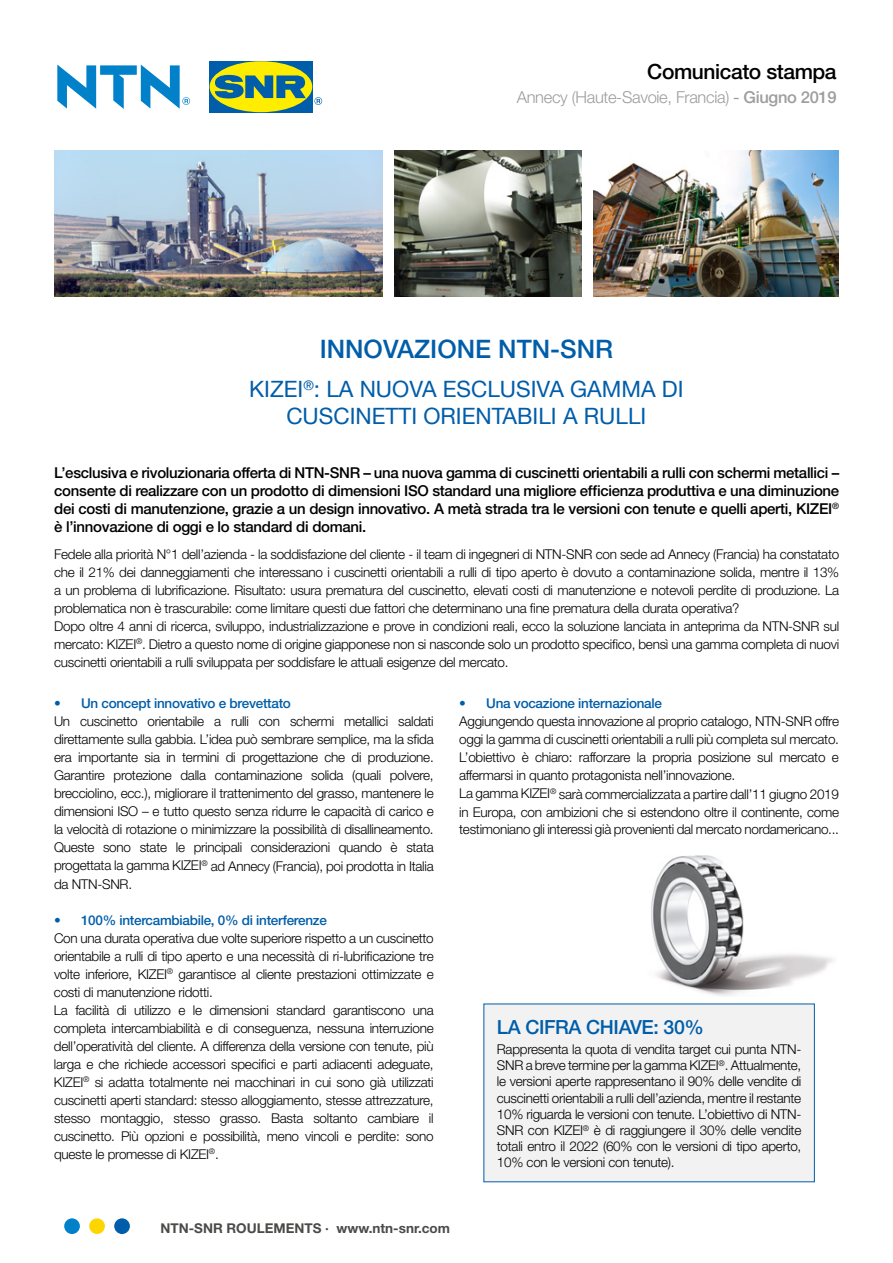
<style>
.page{position:relative;width:893px;height:1263px;background:#fff}
.page>*{position:absolute;margin:0;border:0;box-sizing:border-box;transform-origin:0 0}
.t1{font:500 25.5px "Helvetica Neue";color:#005da9}
.t2{font:22.5px/27px "Helvetica Neue";color:#005da9;text-align:center}
.t3{font:500 21px "Helvetica Neue";letter-spacing:-.02em;color:#000}
.t4{font:500 19.5px "Helvetica Neue";letter-spacing:-.02em;color:#005da9}
.t5{font:300 16.5px "Helvetica Neue";letter-spacing:-.02em;color:#9d9d9c}
.t6{font:500 15px/18px "Helvetica Neue";letter-spacing:-.02em;color:#000;text-align:justify}
.t7{font:300 13.5px/18px "Helvetica Neue";letter-spacing:-.02em;color:#000}
.t8{font:500 13.5px "Helvetica Neue";letter-spacing:-.02em;color:#005da9}
.t9{font:700 13.5px "Helvetica Neue";color:#4a4a49}
.s1{font-weight:400}
.s2{font-weight:500}
</style>
<div class="page">
<img style="left:593px;top:151px;width:246px;height:145px">
<img style="left:394px;top:151px;width:188px;height:145px">
<img style="left:54px;top:151px;width:329px;height:145px">
<svg style="left:57px;top:65px;width:133px;height:44px"></svg>
<div style="left:209px;top:61px;width:104px;height:52px;background:#005da9"></div>
<div style="left:210px;top:61px;width:102px;height:51px;background:#ffed00;border-radius:50%"></div>
<svg style="left:215px;top:75px;width:91px;height:23px"></svg>
<svg style="left:314px;top:97px;width:8px;height:8px"></svg>
<div style="left:64px;top:1218px;width:16px;height:16px;background:#0081c9;border-radius:50%"></div>
<div style="left:89px;top:1218px;width:16px;height:16px;background:#ffd500;border-radius:50%"></div>
<div style="left:114px;top:1218px;width:16px;height:16px;background:#005da9;border-radius:50%"></div>
<img style="left:651px;top:855px;width:182px;height:141px">
<div style="left:483px;top:1003px;width:332px;height:179px;background:#f2f2f2"></div>
<h3 class="t3" style="left:647px;top:59px;width:191px">Comunicato stampa</h3>
<p class="t5" style="left:517px;top:87px;width:321px">Annecy (Haute-Savoie, Francia) <span class="s1">-</span> <span class="s2">Giugno 2019</span></p>
<h1 class="t1" style="left:320px;top:333px;width:295px">INNOVAZIONE NTN-SNR</h1>
<h2 class="t2" style="left:249px;top:377px;width:436px">KIZEI<sup>®</sup>: LA NUOVA ESCLUSIVA GAMMA DI<br>CUSCINETTI ORIENTABILI A RULLI</h2>
<p class="t6" style="left:54px;top:464px;width:786px">L’esclusiva e rivoluzionaria offerta di NTN-SNR – una nuova gamma di cuscinetti orientabili a rulli con schermi metallici – consente di realizzare con un prodotto di dimensioni ISO standard una migliore efficienza produttiva e una diminuzione dei costi di manutenzione, grazie a un design innovativo. A metà strada tra le versioni con tenute e quelli aperti, KIZEI<sup>® </sup>è l’innovazione di oggi e lo standard di domani.</p>
<p class="t7" style="left:54px;top:545px;width:787px">Fedele alla priorità N°1 dell’azienda - la soddisfazione del cliente - il team di ingegneri di NTN-SNR con sede ad Annecy (Francia) ha constatato che il 21% dei danneggiamenti che interessano i cuscinetti orientabili a rulli di tipo aperto è dovuto a contaminazione solida, mentre il 13% a un problema di lubrificazione. Risultato: usura prematura del cuscinetto, elevati costi di manutenzione e notevoli perdite di produzione. La problematica non è trascurabile: come limitare questi due fattori che determinano una fine prematura della durata operativa?<br>Dopo oltre 4 anni di ricerca, sviluppo, industrializzazione e prove in condizioni reali, ecco la soluzione lanciata in anteprima da NTN-SNR sul mercato: KIZEI<sup>®</sup>. Dietro a questo nome di origine giapponese non si nasconde solo un prodotto specifico, bensì una gamma completa di nuovi cuscinetti orientabili a rulli sviluppata per soddisfare le attuali esigenze del mercato.</p>
<p class="t8" style="left:54px;top:696px;width:238px">• Un concept innovativo e brevettato</p>
<p class="t7" style="left:54px;top:712px;width:381px;text-align:justify">Un cuscinetto orientabile a rulli con schermi metallici saldati direttamente sulla gabbia. L’idea può sembrare semplice, ma la sfida era importante sia in termini di progettazione che di produzione.<br>Garantire protezione dalla contaminazione solida (quali polvere, brecciolino, ecc.), migliorare il trattenimento del grasso, mantenere le dimensioni ISO – e tutto questo senza ridurre le capacità di carico e la velocità di rotazione o minimizzare la possibilità di disallineamento.<br>Queste sono state le principali considerazioni quando è stata progettata la gamma KIZEI<sup>®</sup> ad Annecy (Francia), poi prodotta in Italia da NTN-SNR.</p>
<p class="t8" style="left:54px;top:912px;width:274px">• 100% intercambiabile, 0% di interferenze</p>
<p class="t7" style="left:54px;top:928px;width:381px">Con una durata operativa due volte superiore rispetto a un cuscinetto orientabile a rulli di tipo aperto e una necessità di ri-lubrificazione tre volte inferiore, KIZEI<sup>®</sup> garantisce al cliente prestazioni ottimizzate e costi di manutenzione ridotti.<br>La facilità di utilizzo e le dimensioni standard garantiscono una completa intercambiabilità e di conseguenza, nessuna interruzione dell’operatività del cliente. A differenza della versione con tenute, più larga e che richiede accessori specifici e parti adiacenti adeguate, KIZEI<sup>®</sup> si adatta totalmente nei macchinari in cui sono già utilizzati cuscinetti aperti standard: stesso alloggiamento, stesse attrezzature, stesso montaggio, stesso grasso. Basta soltanto cambiare il cuscinetto. Più opzioni e possibilità, meno vincoli e perdite: sono queste le promesse di KIZEI<sup>®</sup>.</p>
<p class="t8" style="left:459px;top:696px;width:204px">• Una vocazione internazionale</p>
<p class="t7" style="left:459px;top:712px;width:381px">Aggiungendo questa innovazione al proprio catalogo, NTN-SNR offre oggi la gamma di cuscinetti orientabili a rulli più completa sul mercato.<br>L’obiettivo è chiaro: rafforzare la propria posizione sul mercato e affermarsi in quanto protagonista nell’innovazione.<br>La gamma KIZEI<sup>®</sup> sarà commercializzata a partire dall’11 giugno 2019 in Europa, con ambizioni che si estendono oltre il continente, come testimoniano gli interessi già provenienti dal mercato nordamericano...</p>
<h3 class="t4" style="left:497px;top:1015px;width:209px">LA CIFRA CHIAVE: 30%</h3>
<p class="t7" style="left:497px;top:1041px;width:306px;line-height:16.2px;text-align:justify">Rappresenta la quota di vendita target cui punta NTN-SNR a breve termine per la gamma KIZEI<sup>®</sup>. Attualmente, le versioni aperte rappresentano il 90% delle vendite di cuscinetti orientabili a rulli dell’azienda, mentre il restante 10% riguarda le versioni con tenute. L’obiettivo di NTN-SNR con KIZEI<sup>®</sup> è di raggiungere il 30% delle vendite totali entro il 2022 (60% con le versioni di tipo aperto, 10% con le versioni con tenute).</p>
<p class="t9" style="left:161px;top:1220px;width:291px">NTN-SNR ROULEMENTS · www.ntn-snr.com</p>
</div>
